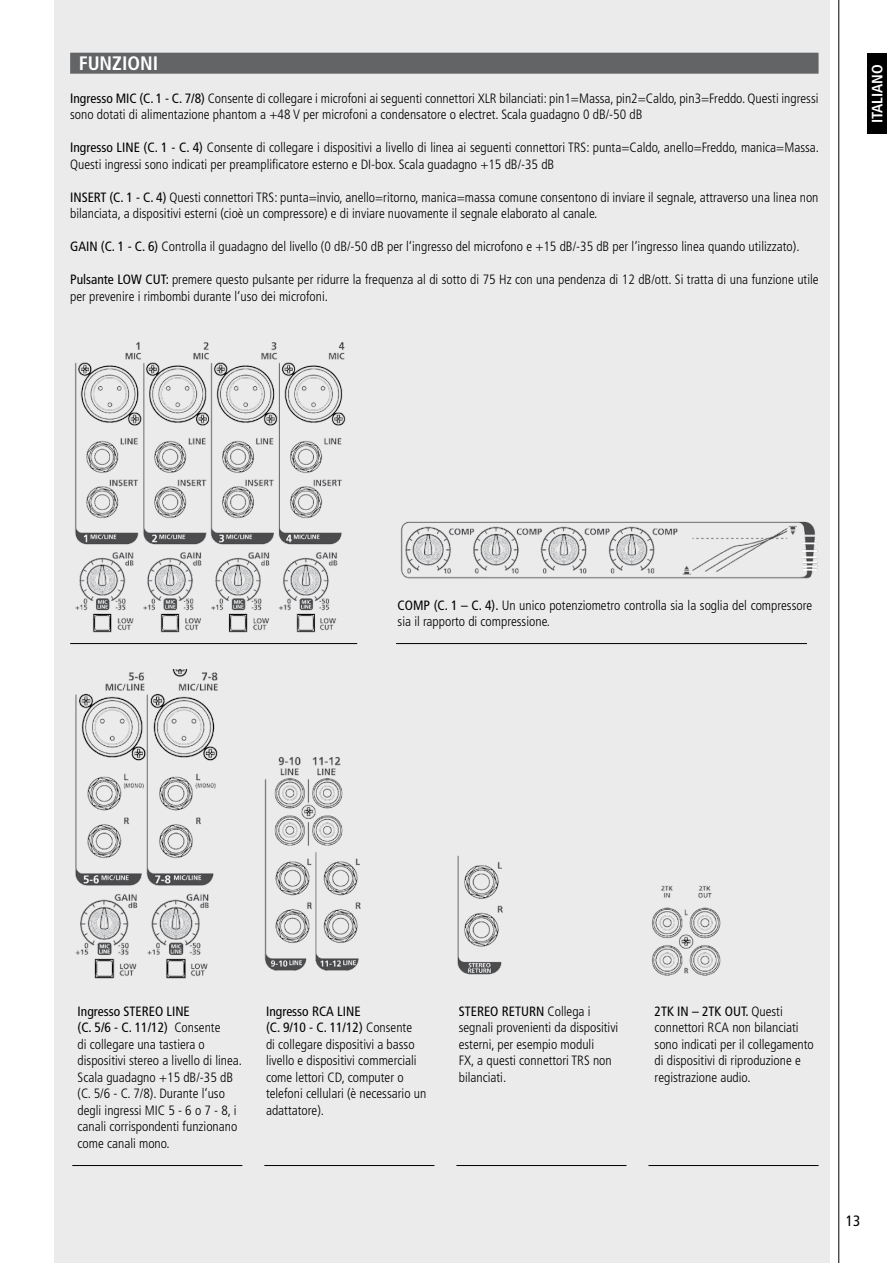
<style>
.page{position:relative;width:893px;height:1263px;background:#fff}
.page>*{position:absolute;margin:0;border:0;box-sizing:border-box;transform-origin:0 0}
.t1{font:700 condensed 19.5px "Frutiger";color:#fff}
.t2{font:700 condensed 15px "Frutiger";color:#fff}
.t3{font:condensed 15px "Frutiger";color:#000}
.t4{font:300 condensed 13.5px/16.5px "Frutiger";color:#000}
.s1{font-weight:400}
</style>
<div class="page">
<div style="left:54px;top:0;width:775px;height:1263px;background:#ebebec"></div>
<hr style="left:838px;top:0;width:1px;height:1263px;background:#000">
<div style="left:867px;top:54px;width:20px;height:80px;background:#000"></div>
<div style="left:70px;top:53px;width:749px;height:21px;background:#636466"></div>
<img style="left:75px;top:342px;width:270px;height:291px">
<img style="left:400px;top:521px;width:418px;height:58px">
<img style="left:75px;top:669px;width:143px;height:310px">
<img style="left:457px;top:855px;width:46px;height:120px">
<img style="left:264px;top:757px;width:97px;height:214px">
<img style="left:651px;top:885px;width:70px;height:91px">
<hr style="left:70px;top:643px;width:287px;height:1px;background:#000">
<hr style="left:396px;top:643px;width:411px;height:1px;background:#000">
<hr style="left:72px;top:1165px;width:170px;height:1px;background:#000">
<hr style="left:264px;top:1165px;width:170px;height:1px;background:#000">
<hr style="left:456px;top:1165px;width:170px;height:1px;background:#000">
<hr style="left:648px;top:1165px;width:171px;height:1px;background:#000">
<h1 class="t1" style="left:79px;top:51px;width:81px">FUNZIONI</h1>
<p class="t4" style="left:70px;top:90px;width:750px"><span class="s1">Ingresso MIC (C. 1 - C. 7/8)</span> Consente di collegare i microfoni ai seguenti connettori XLR bilanciati: pin1=Massa, pin2=Caldo, pin3=Freddo. Questi ingressi sono dotati di alimentazione phantom a +48 V per microfoni a condensatore o electret. Scala guadagno 0 dB/-50 dB</p>
<p class="t4" style="left:70px;top:139px;width:750px"><span class="s1">Ingresso LINE (C. 1 - C. 4)</span> Consente di collegare i dispositivi a livello di linea ai seguenti connettori TRS: punta=Caldo, anello=Freddo, manica=Massa.<br>Questi ingressi sono indicati per preamplificatore esterno e DI-box. Scala guadagno +15 dB/-35 dB</p>
<p class="t4" style="left:70px;top:189px;width:750px"><span class="s1">INSERT (C. 1 - C. 4)</span> Questi connettori TRS: punta=invio, anello=ritorno, manica=massa comune consentono di inviare il segnale, attraverso una linea non bilanciata, a dispositivi esterni (cioè un compressore) e di inviare nuovamente il segnale elaborato al canale.</p>
<p class="t4" style="left:70px;top:238px;width:731px"><span class="s1">GAIN (C. 1 - C. 6)</span> Controlla il guadagno del livello (0 dB/-50 dB per l‘ingresso del microfono e +15 dB/-35 dB per l‘ingresso linea quando utilizzato).</p>
<p class="t4" style="left:70px;top:271px;width:750px"><span class="s1">Pulsante LOW CUT:</span> premere questo pulsante per ridurre la frequenza al di sotto di 75 Hz con una pendenza di 12 dB/ott. Si tratta di una funzione utile per prevenire i rimbombi durante l‘uso dei microfoni.</p>
<p class="t2" style="left:868px;top:123px;width:60px;rotate:-90deg">ITALIANO</p>
<p class="t4" style="left:398px;top:597px;width:416px"><span class="s1">COMP (C. 1 – C. 4).</span> Un unico potenziometro controlla sia la soglia del compressore sia il rapporto di compressione.</p>
<p class="t4" style="left:78px;top:1003px;width:166px"><span class="s1">Ingresso STEREO LINE<br>(C. 5/6 - C. 11/12)</span> Consente<br>di collegare una tastiera o dispositivi stereo a livello di linea.<br>Scala guadagno +15 dB/-35 dB (C. 5/6 - C. 7/8). Durante l‘uso degli ingressi MIC 5 - 6 o 7 - 8, i canali corrispondenti funzionano come canali mono.</p>
<p class="t4" style="left:459px;top:1003px;width:161px"><span class="s1">STEREO RETURN</span> Collega i segnali provenienti da dispositivi esterni, per esempio moduli<br>FX, a questi connettori TRS non bilanciati.</p>
<p class="t4" style="left:266px;top:1003px;width:162px"><span class="s1">Ingresso RCA LINE<br>(C. 9/10 - C. 11/12)</span> Consente<br>di collegare dispositivi a basso livello e dispositivi commerciali come lettori CD, computer o telefoni cellulari (è necessario un adattatore).</p>
<p class="t4" style="left:655px;top:1003px;width:161px"><span class="s1">2TK IN – 2TK OUT.</span> Questi connettori RCA non bilanciati sono indicati per il collegamento di dispositivi di riproduzione e registrazione audio.</p>
<p class="t3" style="left:846px;top:1211px;width:16px">13</p>
</div>
